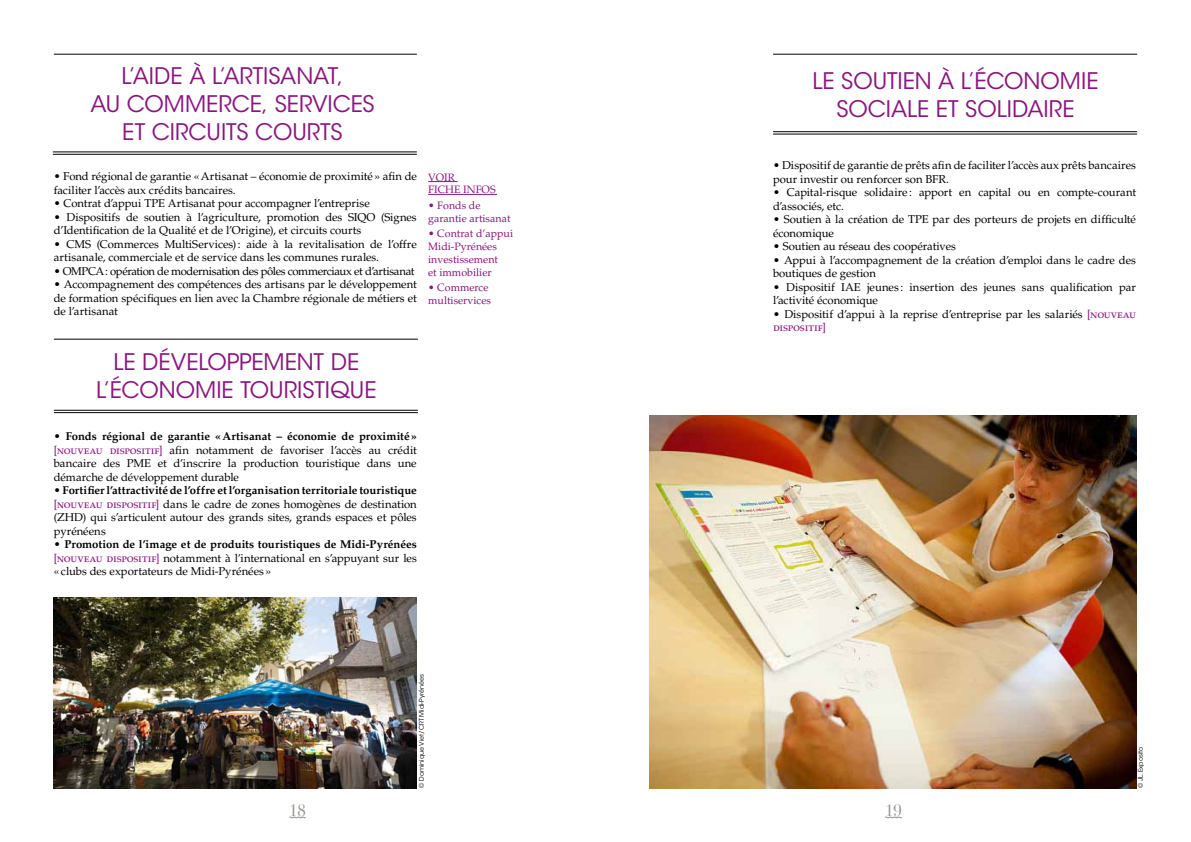
<style>
.page{position:relative;width:1191px;height:842px;background:#fff}
.page>*{position:absolute;margin:0;border:0;box-sizing:border-box;transform-origin:0 0}
.t1{font:22.7px "ITC Avant Garde Std";letter-spacing:-.005em;color:#8a157e}
.t2{font:16px "Didot";color:#92928e}
.t3{font:11.4px/13.5px "Palatino LT Std";letter-spacing:-.005em;color:#000}
.t4{font:11.4px "Palatino LT Std";letter-spacing:-.035em;color:#000}
.t5{font:10.6px/12.8px "Palatino LT Std";color:#8a157e}
.t6{font:6.4px "ITC Avant Garde Std";color:#000}
.s1{font-weight:700}
.s2{color:#8a157e}
</style>
<div class="page">
<hr style="left:54px;top:410px;width:364px;height:1px;background:#000">
<hr style="left:54px;top:412px;width:364px;height:1px;background:#000">
<hr style="left:773px;top:131px;width:364px;height:1px;background:#000">
<hr style="left:773px;top:134px;width:364px;height:1px;background:#000">
<hr style="left:54px;top:339px;width:364px;height:1px;background:#000">
<hr style="left:773px;top:54px;width:364px;height:1px;background:#000">
<svg style="left:428px;top:181px;width:29px;height:1px"></svg>
<hr style="left:428px;top:194px;width:69px;height:1px;background:#8a157e">
<hr style="left:54px;top:54px;width:363px;height:1px;background:#000">
<hr style="left:53px;top:152px;width:364px;height:1px;background:#000">
<hr style="left:53px;top:154px;width:364px;height:1px;background:#000">
<img style="left:649px;top:415px;width:487px;height:373px">
<img style="left:54px;top:598px;width:363px;height:191px">
<svg style="left:289px;top:816px;width:17px;height:2px"></svg>
<svg style="left:885px;top:816px;width:17px;height:2px"></svg>
<h1 class="t1" style="left:122px;top:62px;width:116px">L’AI DE À L’ARTISANAT</h1>
<h1 class="t1" style="left:337px;top:62px;width:8px">,</h1>
<h1 class="t1" style="left:90px;top:90px;width:55px">AU COMMERCE</h1>
<h1 class="t1" style="left:262px;top:90px;width:79px">, SERVICES</h1>
<h1 class="t1" style="left:122px;top:118px;width:43px">ET CIRCUITS</h1>
<h1 class="t1" style="left:255px;top:118px;width:16px">COURTS</h1>
<p class="t3" style="left:54px;top:170px;width:364px">• Fond régional de garantie «Artisanat – économie de proximité » afin de faciliter l’accès aux crédits bancaires.</p>
<p class="t3" style="left:54px;top:197px;width:317px">• Contrat d’appui TPE Artisanat pour accompagner l’entreprise</p>
<p class="t3" style="left:54px;top:210px;width:364px">• Dispositifs de soutien à l’agriculture, promotion des SIQO (Signes d’Identification de la Qualité et de l’Origine), et circuits courts</p>
<p class="t3" style="left:54px;top:237px;width:364px">• CMS (Commerces MultiServices): aide à la revitalisation de l’offre artisanale, commerciale et de service dans les communes rurales.</p>
<p class="t4" style="left:54px;top:264px;width:362px">• OMPCA: opération de modernisation des pôles commerciaux et d’artisanat</p>
<p class="t3" style="left:54px;top:278px;width:364px;text-align:justify">• Accompagnement des compétences des artisans par le développement de formation spécifiques en lien avec la Chambre régionale de métiers et de l’artisanat</p>
<p class="t5" style="left:428px;top:171px;width:42px">Voir<br>Fiche infos</p>
<p class="t5" style="left:428px;top:199px;width:84px">• Fonds de garantie artisanat</p>
<p class="t5" style="left:428px;top:227px;width:86px">• Contrat d’appui<br>Midi-Pyrénées investissement<br>et immobilier</p>
<p class="t5" style="left:428px;top:281px;width:64px">• Commerce multiservices</p>
<h1 class="t1" style="left:113px;top:348px;width:88px">LE DÉVELOPPEMENT</h1>
<h1 class="t1" style="left:331px;top:348px;width:27px">DE</h1>
<h1 class="t1" style="left:96px;top:376px;width:43px">L’ÉCONOMIE</h1>
<h1 class="t1" style="left:240px;top:376px;width:14px">TOURISTIQUE</h1>
<p class="t3" style="left:54px;top:430px;width:364px;text-align:justify">• <span class="s1">Fonds régional de garantie « Artisanat – économie de proximité» </span><span class="s2">[nouveau dispositif]</span> afin notamment de favoriser l’accès au crédit bancaire des PME et d’inscrire la production touristique dans une démarche de développement durable</p>
<p class="t3" style="left:54px;top:484px;width:364px;text-align:justify">• <span class="s1">Fortifier l’attractivité de l’offre et l’organisation territoriale touristique </span><span class="s2">[nouveau dispositif]</span> dans le cadre de zones homogènes de destination (ZHD) qui s’articulent autour des grands sites, grands espaces et pôles pyrénéens</p>
<p class="t3" style="left:54px;top:538px;width:364px;text-align:justify">• <span class="s1">Promotion de l’image et de produits touristiques de Midi-Pyrénées </span><span class="s2">[nouveau dispositif]</span> notamment à l’international en s’appuyant sur les «clubs des exportateurs de Midi-Pyrénées »</p>
<p class="t6" style="left:418px;top:788px;width:115px;rotate:-90deg">© DOMINIQUE VIET/CRT MIDI-PYRÉNÉES</p>
<h1 class="t1" style="left:812px;top:67px;width:43px">LE SOUTIEN</h1>
<h1 class="t1" style="left:938px;top:67px;width:65px">À L’ÉCONOMIE</h1>
<h1 class="t1" style="left:836px;top:95px;width:14px">SOCIALE</h1>
<h1 class="t1" style="left:936px;top:95px;width:42px">ET SOLI</h1>
<h1 class="t1" style="left:1012px;top:95px;width:28px">DAIRE</h1>
<p class="t3" style="left:773px;top:159px;width:364px">• Dispositif de garantie de prêts afin de faciliter l’accès aux prêts bancaires pour investir ou renforcer son BFR.</p>
<p class="t3" style="left:773px;top:186px;width:364px">• Capital-risque solidaire : apport en capital ou en compte-courant d’associés, etc.</p>
<p class="t3" style="left:773px;top:213px;width:364px">• Soutien à la création de TPE par des porteurs de projets en difficulté économique</p>
<p class="t3" style="left:773px;top:240px;width:184px">• Soutien au réseau des coopératives</p>
<p class="t3" style="left:773px;top:253px;width:364px">• Appui à l’accompagnement de la création d’emploi dans le cadre des boutiques de gestion</p>
<p class="t3" style="left:773px;top:280px;width:364px">• Dispositif IAE jeunes : insertion des jeunes sans qualification par l’activité économique</p>
<p class="t3" style="left:773px;top:307px;width:364px">• Dispositif d’appui à la reprise d’entreprise par les salariés <span class="s2">[nouveau dispositif]</span></p>
<p class="t6" style="left:1136px;top:788px;width:43px;rotate:-90deg">© JL. EXPOSITO</p>
<h2 class="t2" style="left:289px;top:801px;width:18px">18</h2>
<h2 class="t2" style="left:885px;top:801px;width:18px">19</h2>
</div>
